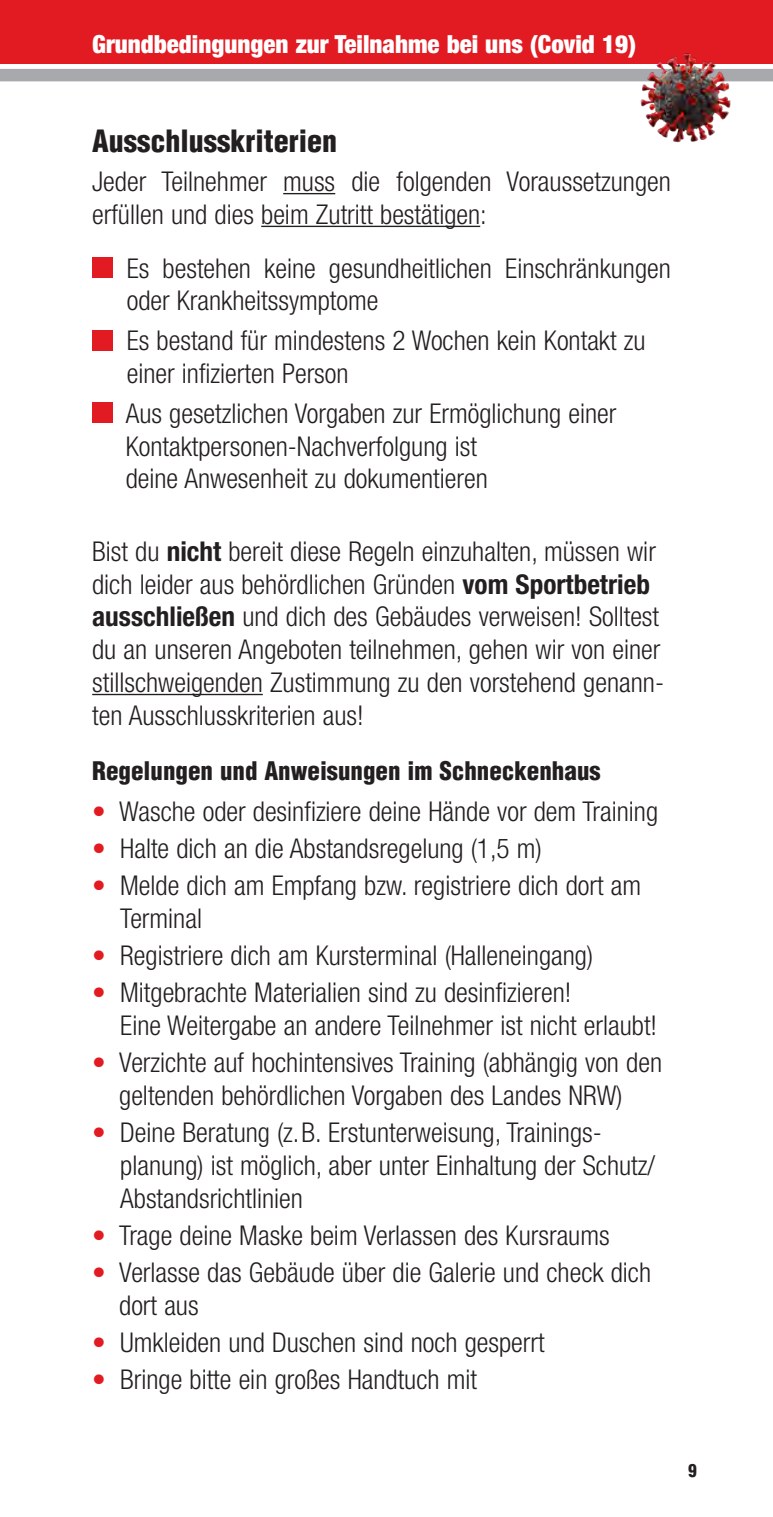
<style>
.page{position:relative;width:773px;height:1517px;background:#fff}
.page>*{position:absolute;margin:0;border:0;box-sizing:border-box;transform-origin:0 0}
.t1{font:900 condensed 30px "Helvetica";color:#231f20}
.t2{font:300 condensed 27.25px/32.8px "Helvetica Neue";color:#231f20}
.t3{font:900 condensed 25px "Helvetica Neue";color:#fff}
.t4{font:900 condensed 25px "Helvetica";color:#231f20}
.t5{font:900 condensed 17.5px "Helvetica";color:#231f20}
.s1{font-weight:700}
.s2{color:#e21a21}
</style>
<div class="page">
<div style="left:0;top:69px;width:772px;height:12px;background:#a8a9ad"></div>
<div style="left:0;top:0;width:772px;height:64px;background:#e21a21"></div>
<hr style="left:283px;top:193px;width:52px;height:1px;background:#231f20">
<hr style="left:261px;top:226px;width:219px;height:1px;background:#231f20">
<hr style="left:92px;top:694px;width:171px;height:1px;background:#231f20">
<div style="left:92px;top:257px;width:20px;height:21px;background:#e21a21"></div>
<div style="left:92px;top:330px;width:20px;height:20px;background:#e21a21"></div>
<div style="left:92px;top:403px;width:20px;height:20px;background:#e21a21"></div>
<img style="left:636px;top:53px;width:100px;height:90px">
<p class="t3" style="left:92px;top:29px;width:545px">Grundbedingungen zur Teilnahme bei uns (Covid 19)</p>
<p class="t1" style="left:92px;top:122px;width:246px">Ausschlusskriterien</p>
<p class="t2" style="left:92px;top:165px;width:580px">Jeder Teilnehmer muss die folgenden Voraussetzungen erfüllen und dies beim Zutritt bestätigen:</p>
<p class="t2" style="left:127px;top:251px;width:545px">Es bestehen keine gesundheitlichen Einschränkungen oder Krankheitssymptome</p>
<p class="t2" style="left:127px;top:324px;width:520px">Es bestand für mindestens 2 Wochen kein Kontakt zu einer infizierten Person</p>
<p class="t2" style="left:126px;top:396px;width:492px">Aus gesetzlichen Vorgaben zur Ermöglichung einer<br>Kontaktpersonen-Nachverfolgung ist<br>deine Anwesenheit zu dokumentieren</p>
<p class="t2" style="left:92px;top:534px;width:573px">Bist du <span class="s1">nicht</span> bereit diese Regeln einzuhalten, müssen wir dich leider aus behördlichen Gründen <span class="s1">vom Sportbetrieb ausschließen</span> und dich des Gebäudes verweisen! Solltest du an unseren Angeboten teilnehmen, gehen wir von einer stillschweigenden Zustimmung zu den vorstehend genann&shy;ten Ausschlusskriterien aus!</p>
<p class="t4" style="left:92px;top:754px;width:510px">Regelungen und Anweisungen im Schneckenhaus</p>
<p class="t2" style="left:92px;top:795px;width:567px"><span class="s2">•</span> Wasche oder desinfiziere deine Hände vor dem Training</p>
<p class="t2" style="left:92px;top:832px;width:451px"><span class="s2">•</span> Halte dich an die Abstandsregelung (1,5 m)</p>
<p class="t2" style="left:120px;top:869px;width:522px;text-indent:-28px"><span class="s2">•</span> Melde dich am Empfang bzw. registriere dich dort am<br>Terminal</p>
<p class="t2" style="left:92px;top:939px;width:502px"><span class="s2">•</span> Registriere dich am Kursterminal (Halleneingang)</p>
<p class="t2" style="left:120px;top:976px;width:538px;text-indent:-28px"><span class="s2">•</span> Mitgebrachte Materialien sind zu desinfizieren!<br>Eine Weitergabe an andere Teilnehmer ist nicht erlaubt!</p>
<p class="t2" style="left:92px;top:1046px;width:571px;text-align:center"><span class="s2">•</span> Verzichte auf hochintensives Training (abhängig von den geltenden behördlichen Vorgaben des Landes NRW)</p>
<p class="t2" style="left:120px;top:1116px;width:536px;text-indent:-28px"><span class="s2">•</span> Deine Beratung (z.B. Erstunterweisung, Trainings&shy;planung) ist möglich, aber unter Einhaltung der Schutz/<br>Abstandsrichtlinien</p>
<p class="t2" style="left:92px;top:1218px;width:519px"><span class="s2">•</span> Trage deine Maske beim Verlassen des Kursraums</p>
<p class="t2" style="left:119px;top:1255px;width:533px;text-indent:-27px"><span class="s2">•</span> Verlasse das Gebäude über die Galerie und check dich dort aus</p>
<p class="t2" style="left:92px;top:1325px;width:454px"><span class="s2">•</span> Umkleiden und Duschen sind noch gesperrt</p>
<p class="t2" style="left:92px;top:1362px;width:386px"><span class="s2">•</span> Bringe bitte ein großes Handtuch mit</p>
<p class="t5" style="left:688px;top:1459px;width:10px">9</p>
</div>
